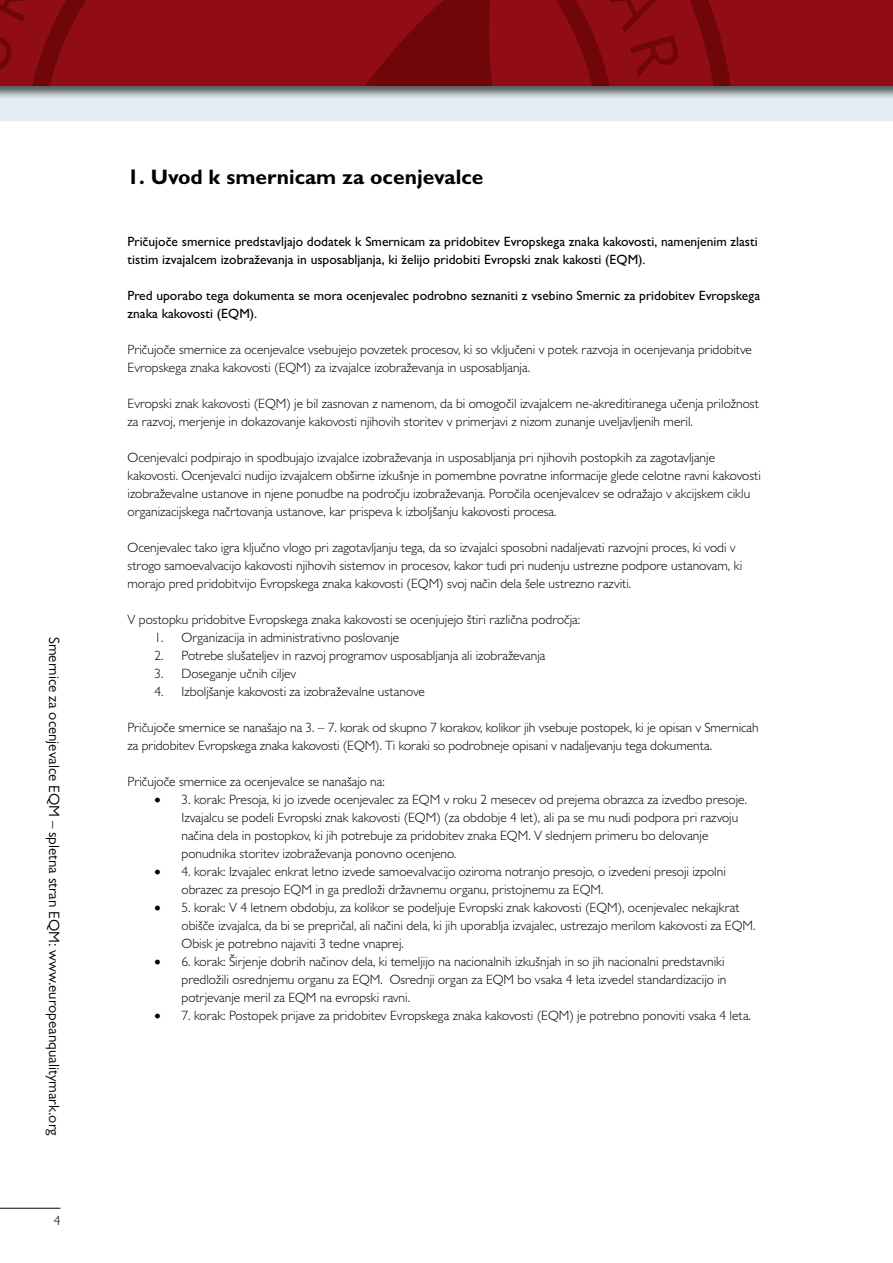
<style>
.page{position:relative;width:893px;height:1263px;background:#fff}
.page>*{position:absolute;margin:0;border:0;box-sizing:border-box;transform-origin:0 0}
.t1{font:700 21px "Gill Sans MT Pro";color:#000}
.t2{font:15px "Gill Sans MT Pro";color:#000}
.t3{font:300 13.5px/18px "Gill Sans MT Pro";color:#000}
.t4{font:500 13.5px/18px "Gill Sans MT Pro";color:#000}
</style>
<div class="page">
<div style="left:0;top:100px;width:893px;height:21px;background:#e1edf3"></div>
<div style="left:0;top:0;width:893px;height:100px;background:#000;opacity:.4"></div>
<div style="left:0;top:0;width:893px;height:85px;background:#910d14"></div>
<svg style="left:32px;top:0;width:699px;height:85px"></svg>
<hr style="left:0;top:1208px;width:60px;height:1px;background:#000">
<svg style="left:608px;top:0;width:74px;height:77px"></svg>
<p class="t2" style="left:63px;top:637px;width:500px;rotate:90deg">Smernice za ocenjevalce EQM – spletna stran EQM: www.europeanqualitymark.org</p>
<p class="t3" style="left:54px;top:1212px;width:8px">4</p>
<h1 class="t1" style="left:128px;top:164px;width:358px">1. Uvod k smernicam za ocenjevalce</h1>
<p class="t4" style="left:128px;top:232px;width:632px">Pričujoče smernice predstavljajo dodatek k Smernicam za pridobitev Evropskega znaka kakovosti, namenjenim zlasti tistim izvajalcem izobraževanja in usposabljanja, ki želijo pridobiti Evropski znak kakosti (EQM).</p>
<p class="t4" style="left:128px;top:286px;width:634px">Pred uporabo tega dokumenta se mora ocenjevalec podrobno seznaniti z vsebino Smernic za pridobitev Evropskega znaka kakovosti (EQM).</p>
<p class="t3" style="left:128px;top:340px;width:626px">Pričujoče smernice za ocenjevalce vsebujejo povzetek procesov, ki so vključeni v potek razvoja in ocenjevanja pridobitve<br>Evropskega znaka kakovosti (EQM) za izvajalce izobraževanja in usposabljanja.</p>
<p class="t3" style="left:128px;top:394px;width:633px">Evropski znak kakovosti (EQM) je bil zasnovan z namenom, da bi omogočil izvajalcem ne-akreditiranega učenja priložnost za razvoj, merjenje in dokazovanje kakovosti njihovih storitev v primerjavi z nizom zunanje uveljavljenih meril.</p>
<p class="t3" style="left:128px;top:448px;width:635px">Ocenjevalci podpirajo in spodbujajo izvajalce izobraževanja in usposabljanja pri njihovih postopkih za zagotavljanje kakovosti. Ocenjevalci nudijo izvajalcem obširne izkušnje in pomembne povratne informacije glede celotne ravni kakovosti izobraževalne ustanove in njene ponudbe na področju izobraževanja. Poročila ocenjevalcev se odražajo v akcijskem ciklu organizacijskega načrtovanja ustanove, kar prispeva k izboljšanju kakovosti procesa.</p>
<p class="t3" style="left:128px;top:538px;width:616px">Ocenjevalec tako igra ključno vlogo pri zagotavljanju tega, da so izvajalci sposobni nadaljevati razvojni proces, ki vodi v strogo samoevalvacijo kakovosti njihovih sistemov in procesov, kakor tudi pri nudenju ustrezne podpore ustanovam, ki morajo pred pridobitvijo Evropskega znaka kakovosti (EQM) svoj način dela šele ustrezno razviti.</p>
<p class="t3" style="left:128px;top:610px;width:454px">V postopku pridobitve Evropskega znaka kakovosti se ocenjujejo štiri različna področja:</p>
<p class="t3" style="left:155px;top:628px;width:246px">1. Organizacija in administrativno poslovanje</p>
<p class="t3" style="left:155px;top:646px;width:392px">2. Potrebe slušateljev in razvoj programov usposabljanja ali izobraževanja</p>
<p class="t3" style="left:155px;top:664px;width:143px">3. Doseganje učnih ciljev</p>
<p class="t3" style="left:155px;top:682px;width:272px">4. Izboljšanje kakovosti za izobraževalne ustanove</p>
<p class="t3" style="left:128px;top:718px;width:633px">Pričujoče smernice se nanašajo na 3. – 7. korak od skupno 7 korakov, kolikor jih vsebuje postopek, ki je opisan v Smernicah za pridobitev Evropskega znaka kakovosti (EQM). Ti koraki so podrobneje opisani v nadaljevanju tega dokumenta.</p>
<p class="t3" style="left:128px;top:772px;width:259px">Pričujoče smernice za ocenjevalce se nanašajo na:</p>
<p class="t3" style="left:182px;top:790px;width:567px;text-indent:-27px">• 3. korak: Presoja, ki jo izvede ocenjevalec za EQM v roku 2 mesecev od prejema obrazca za izvedbo presoje.<br>Izvajalcu se podeli Evropski znak kakovosti (EQM) (za obdobje 4 let), ali pa se mu nudi podpora pri razvoju načina dela in postopkov, ki jih potrebuje za pridobitev znaka EQM. V slednjem primeru bo delovanje ponudnika storitev izobraževanja ponovno ocenjeno.</p>
<p class="t3" style="left:182px;top:862px;width:546px;text-indent:-27px">• 4. korak: Izvajalec enkrat letno izvede samoevalvacijo oziroma notranjo presojo, o izvedeni presoji izpolni obrazec za presojo EQM in ga predloži državnemu organu, pristojnemu za EQM.</p>
<p class="t3" style="left:182px;top:898px;width:575px;text-indent:-27px">• 5. korak: V 4 letnem obdobju, za kolikor se podeljuje Evropski znak kakovosti (EQM), ocenjevalec nekajkrat obišče izvajalca, da bi se prepričal, ali načini dela, ki jih uporablja izvajalec, ustrezajo merilom kakovosti za EQM.<br>Obisk je potrebno najaviti 3 tedne vnaprej.</p>
<p class="t3" style="left:182px;top:952px;width:546px;text-indent:-27px">• 6. korak: Širjenje dobrih načinov dela, ki temeljijo na nacionalnih izkušnjah in so jih nacionalni predstavniki predložili osrednjemu organu za EQM. Osrednji organ za EQM bo vsaka 4 leta izvedel standardizacijo in potrjevanje meril za EQM na evropski ravni.</p>
<p class="t3" style="left:155px;top:1006px;width:598px">• 7. korak: Postopek prijave za pridobitev Evropskega znaka kakovosti (EQM) je potrebno ponoviti vsaka 4 leta.</p>
</div>
